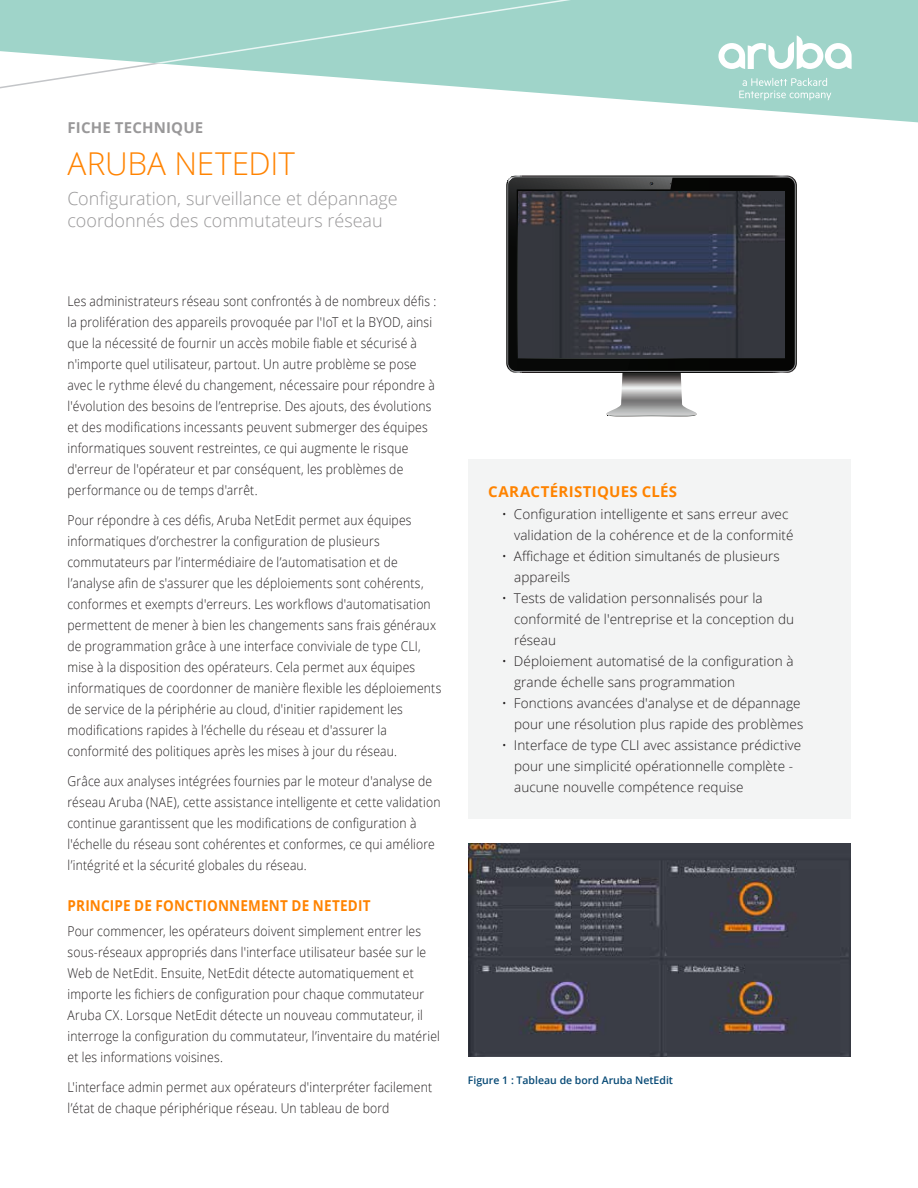
<style>
.page{position:relative;width:918px;height:1188px;background:#fff}
.page>*{position:absolute;margin:0;border:0;box-sizing:border-box;transform-origin:0 0}
.t1{font:300 31.5px "Open Sans";letter-spacing:-.005em;color:#ff8300}
.t2{font:300 18px/22.5px "Open Sans";color:#999899}
.t3{font:700 15px "Open Sans";letter-spacing:.015em;color:#ff8300;scale:.9 1}
.t4{font:700 15px "Open Sans";letter-spacing:.015em;color:#ff8300}
.t5{font:700 15px "Open Sans";letter-spacing:.01em;color:#999899}
.t6{font:300 13.5px/21px "Open Sans";letter-spacing:.015em;color:#231f20;scale:.9 1}
.t7{font:300 13.5px/21px "Open Sans";letter-spacing:.015em;color:#231f20}
.t8{font:600 10.5px "Open Sans";color:#064975}
</style>
<div class="page">
<svg style="left:0;top:0;width:918px;height:123px;fill:#9fd4c9"></svg>
<svg style="left:718px;top:35px;width:134px;height:65px"></svg>
<div style="left:468px;top:459px;width:382px;height:360px;background:#f3f4f4"></div>
<img style="left:468px;top:843px;width:382px;height:213px">
<svg style="left:697px;top:178px;width:98px;height:193px;background:#070806"></svg>
<svg style="left:507px;top:176px;width:190px;height:241px"></svg>
<div style="left:519px;top:239px;width:266px;height:128px;background:linear-gradient(to right,#070908,#040403)"></div>
<svg style="left:785px;top:191px;width:12px;height:166px;background:#141514"></svg>
<img style="left:519px;top:191px;width:266px;height:167px">
<p class="t5" style="left:68px;top:117px;width:137px">FICHE TECHNIQUE</p>
<h1 class="t1" style="left:68px;top:142px;width:229px">ARUBA NETEDIT</h1>
<h2 class="t2" style="left:68px;top:186px;width:332px">Configuration, surveillance et dépannage coordonnés des commutateurs réseau</h2>
<p class="t6" style="left:68px;top:290px;width:411px">Les administrateurs réseau sont confrontés à de nombreux défis : la prolifération des appareils provoquée par l'IoT et la BYOD, ainsi que la nécessité de fournir un accès mobile fiable et sécurisé à n'importe quel utilisateur, partout. Un autre problème se pose avec le rythme élevé du changement, nécessaire pour répondre à l'évolution des besoins de l’entreprise. Des ajouts, des évolutions et des modifications incessants peuvent submerger des équipes informatiques souvent restreintes, ce qui augmente le risque d'erreur de l'opérateur et par conséquent, les problèmes de performance ou de temps d'arrêt.</p>
<p class="t6" style="left:68px;top:509px;width:417px">Pour répondre à ces défis, Aruba NetEdit permet aux équipes informatiques d’orchestrer la configuration de plusieurs commutateurs par l’intermédiaire de l’automatisation et de l’analyse afin de s'assurer que les déploiements sont cohérents, conformes et exempts d'erreurs. Les workflows d'automatisation permettent de mener à bien les changements sans frais généraux de programmation grâce à une interface conviviale de type CLI, mise à la disposition des opérateurs. Cela permet aux équipes informatiques de coordonner de manière flexible les déploiements de service de la périphérie au cloud, d'initier rapidement les modifications rapides à l’échelle du réseau et d'assurer la conformité des politiques après les mises à jour du réseau.</p>
<p class="t6" style="left:68px;top:770px;width:416px">Grâce aux analyses intégrées fournies par le moteur d'analyse de réseau Aruba (NAE), cette assistance intelligente et cette validation continue garantissent que les modifications de configuration à l'échelle du réseau sont cohérentes et conformes, ce qui améliore l’intégrité et la sécurité globales du réseau.</p>
<p class="t3" style="left:68px;top:895px;width:338px">PRINCIPE DE FONCTIONNEMENT DE NETEDIT</p>
<p class="t6" style="left:68px;top:920px;width:415px">Pour commencer, les opérateurs doivent simplement entrer les sous-réseaux appropriés dans l'interface utilisateur basée sur le Web de NetEdit. Ensuite, NetEdit détecte automatiquement et importe les fichiers de configuration pour chaque commutateur Aruba CX. Lorsque NetEdit détecte un nouveau commutateur, il interroge la configuration du commutateur, l’inventaire du matériel et les informations voisines.</p>
<p class="t6" style="left:68px;top:1076px;width:407px">L'interface admin permet aux opérateurs d'interpréter facilement l’état de chaque périphérique réseau. Un tableau de bord</p>
<p class="t4" style="left:488px;top:481px;width:190px">CARACTÉRISTIQUES CLÉS</p>
<p class="t7" style="left:514px;top:503px;width:281px;text-indent:-12px">• Configuration intelligente et sans erreur avec validation de la cohérence et de la conformité</p>
<p class="t7" style="left:514px;top:545px;width:267px;text-indent:-12px">• Affichage et édition simultanés de plusieurs appareils</p>
<p class="t7" style="left:514px;top:587px;width:281px;text-indent:-12px">• Tests de validation personnalisés pour la conformité de l'entreprise et la conception du réseau</p>
<p class="t7" style="left:514px;top:650px;width:281px;text-indent:-12px">• Déploiement automatisé de la configuration à grande échelle sans programmation</p>
<p class="t7" style="left:502px;top:692px;width:303px;text-align:right">• Fonctions avancées d'analyse et de dépannage pour une résolution plus rapide des problèmes</p>
<p class="t7" style="left:514px;top:734px;width:288px;text-indent:-12px">• Interface de type CLI avec assistance prédictive pour une simplicité opérationnelle complète - aucune nouvelle compétence requise</p>
<p class="t8" style="left:468px;top:1073px;width:207px">Figure 1 : Tableau de bord Aruba NetEdit</p>
</div>
